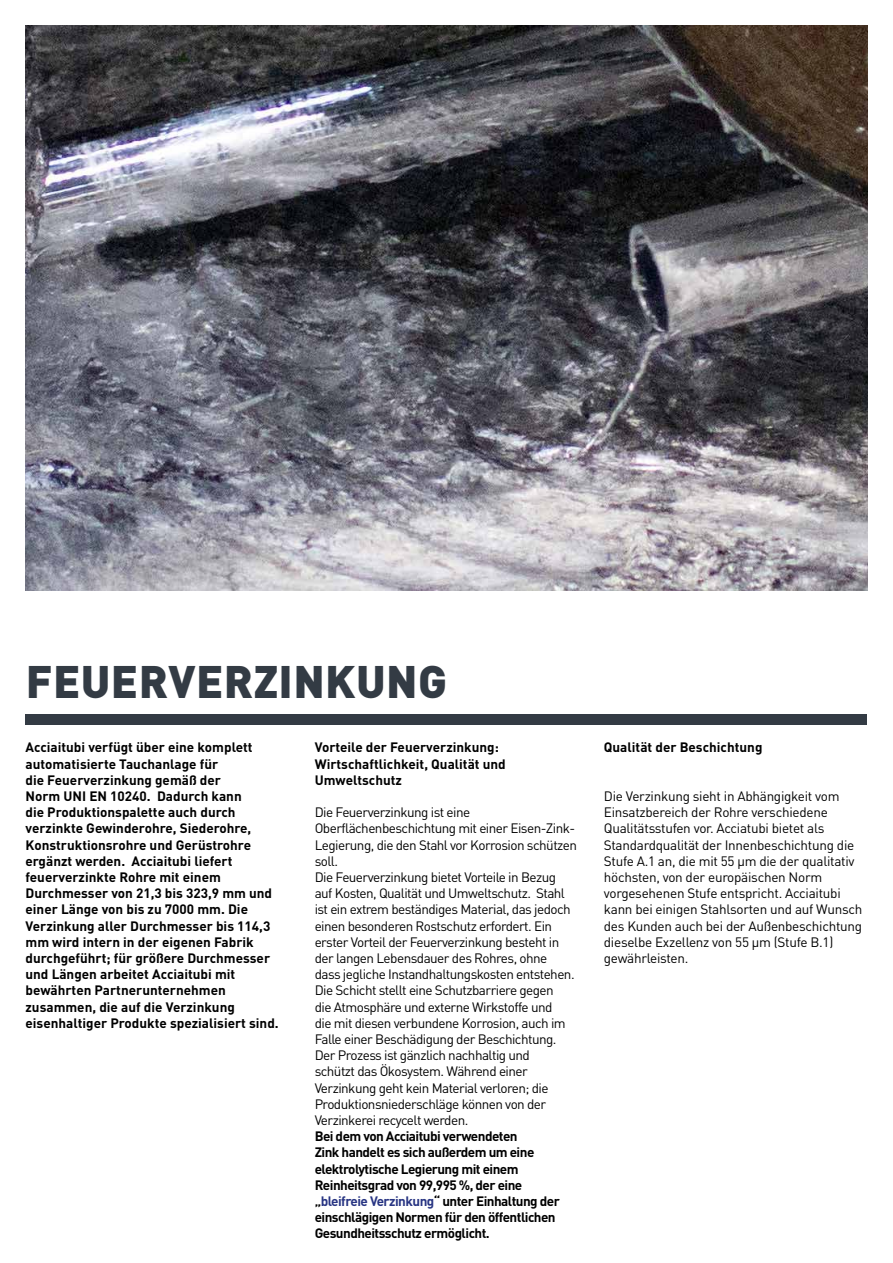
<style>
.page{position:relative;width:893px;height:1263px;background:#fff}
.page>*{position:absolute;margin:0;border:0;box-sizing:border-box;transform-origin:0 0}
.t1{font:900 45px "DIN Pro";letter-spacing:.01em;color:#333b44}
.t2{font:13.5px/16.2px "DIN";letter-spacing:-.04em;color:#000}
.t3{font:700 13.5px/16.2px "DIN";color:#000}
.t4{font:13.5px/16.2px "DIN";letter-spacing:-.02em;color:#000}
.t5{font:700 13.5px/16.2px "DIN";letter-spacing:-.04em;color:#000}
.s1{color:#283583}
</style>
<div class="page">
<div style="left:26px;top:715px;width:841px;height:10px;background:#333b44"></div>
<img style="left:26px;top:26px;width:841px;height:564px">
<h1 class="t1" style="left:26px;top:651px;width:423px">FEUERVERZINKUNG</h1>
<p class="t3" style="left:26px;top:739px;width:255px">Acciaitubi verfügt über eine komplett automatisierte Tauchanlage für<br>die Feuerverzinkung gemäß der<br>Norm UNI EN 10240. Dadurch kann<br>die Produktionspalette auch durch verzinkte Gewinderohre, Siederohre, Konstruktionsrohre und Gerüstrohre ergänzt werden. Acciaitubi liefert feuerverzinkte Rohre mit einem Durchmesser von 21,3 bis 323,9 mm und einer Länge von bis zu 7000 mm. Die Verzinkung aller Durchmesser bis 114,3 mm wird intern in der eigenen Fabrik durchgeführt; für größere Durchmesser und Längen arbeitet Acciaitubi mit bewährten Partnerunternehmen zusammen, die auf die Verzinkung eisenhaltiger Produkte spezialisiert sind.</p>
<p class="t3" style="left:315px;top:739px;width:193px">Vorteile der Feuerverzinkung:<br>Wirtschaftlichkeit, Qualität und<br>Umweltschutz</p>
<p class="t2" style="left:315px;top:804px;width:264px">Die Feuerverzinkung ist eine Oberflächenbeschichtung mit einer Eisen-Zink-Legierung, die den Stahl vor Korrosion schützen soll.<br>Die Feuerverzinkung bietet Vorteile in Bezug auf Kosten, Qualität und Umweltschutz. Stahl ist ein extrem beständiges Material, das jedoch einen besonderen Rostschutz erfordert. Ein erster Vorteil der Feuerverzinkung besteht in der langen Lebensdauer des Rohres, ohne<br>dass jegliche Instandhaltungskosten entstehen.<br>Die Schicht stellt eine Schutzbarriere gegen<br>die Atmosphäre und externe Wirkstoffe und<br>die mit diesen verbundene Korrosion, auch im Falle einer Beschädigung der Beschichtung.<br>Der Prozess ist gänzlich nachhaltig und<br>schützt das Ökosystem. Während einer Verzinkung geht kein Material verloren; die Produktionsniederschläge können von der Verzinkerei recycelt werden.</p>
<p class="t5" style="left:315px;top:1128px;width:247px">Bei dem von Acciaitubi verwendeten<br>Zink handelt es sich außerdem um eine elektrolytische Legierung mit einem Reinheitsgrad von 99,995 %, der eine „<span class="s1">bleifreie Verzinkung</span>“ unter Einhaltung der einschlägigen Normen für den öffentlichen Gesundheitsschutz ermöglicht.</p>
<p class="t3" style="left:604px;top:739px;width:160px">Qualität der Beschichtung</p>
<p class="t4" style="left:604px;top:788px;width:260px">Die Verzinkung sieht in Abhängigkeit vom Einsatzbereich der Rohre verschiedene Qualitätsstufen vor. Acciatubi bietet als Standardqualität der Innenbeschichtung die Stufe A.1 an, die mit 55 µm die der qualitativ höchsten, von der europäischen Norm vorgesehenen Stufe entspricht. Acciaitubi kann bei einigen Stahlsorten und auf Wunsch des Kunden auch bei der Außenbeschichtung dieselbe Exzellenz von 55 µm (Stufe B.1) gewährleisten.</p>
</div>
